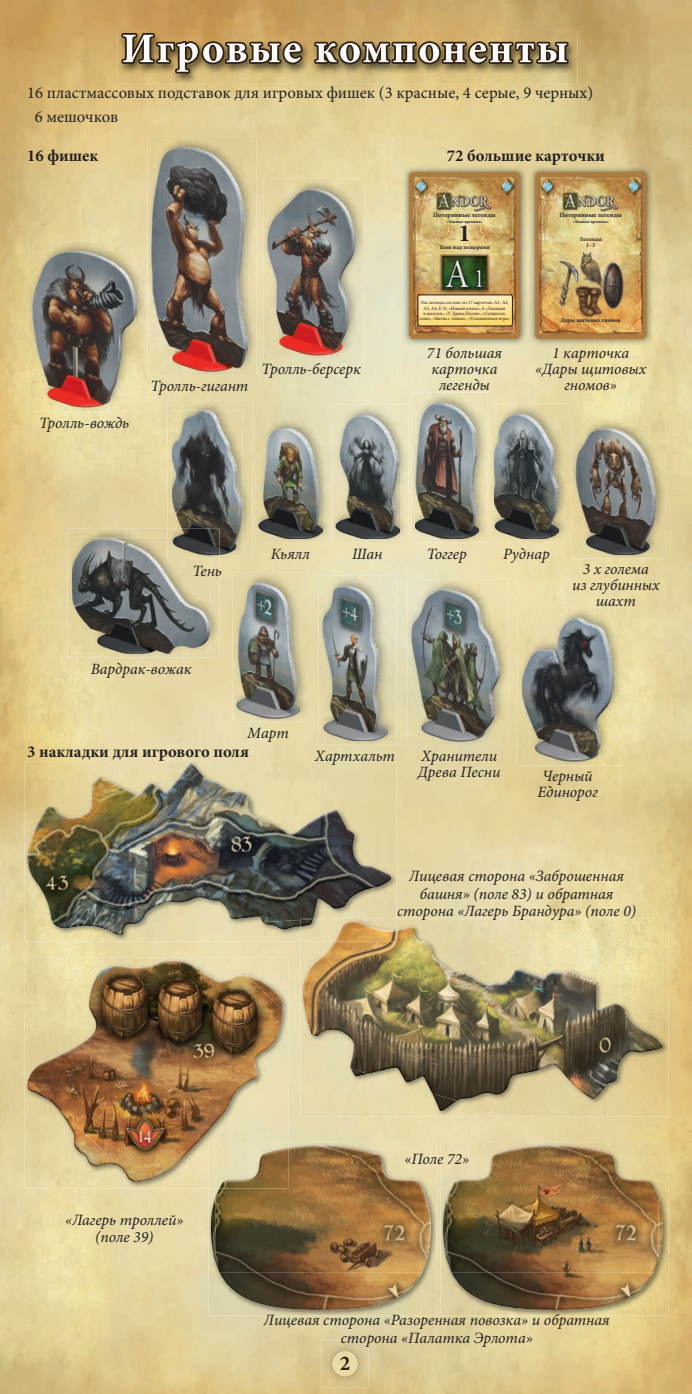
<style>
.page{position:relative;width:692px;height:1394px;background:#fff}
.page>*{position:absolute;margin:0;border:0;box-sizing:border-box;transform-origin:0 0}
.t1{font:700 42px "Minion Pro";letter-spacing:.05em;color:#fff}
.t2{font:700 24.5px "Minion Pro";color:#231f20}
.t3{font:700 21px "Minion Pro";color:#2f2011}
.t4{font:16.62px/23.3px "Minion Pro";color:#231f20}
.t5{font:700 16.62px "Minion Pro";color:#231f20}
.t6{font:italic 15.75px/15.8px "Minion Pro";color:#231f20;text-align:center}
.t7{font:700 6.65px "Minion Pro";color:#231f20}
.t8{font:700 5.95px/6.3px "Minion Pro";color:#231f20;text-align:center}
.t9{font:4.9px/5.4px "Minion Pro";letter-spacing:-.01em;color:#231f20;text-align:center}
.t10{font:700 4.38px "Minion Pro";color:#231f20}
</style>
<div class="page">
<img style="left:0;top:0;width:691px;height:1394px">
<img style="left:321px;top:1340px;width:47px;height:47px">
<img style="left:332px;top:1351px;width:25px;height:25px;border-radius:12px">
<img style="left:396px;top:918px;width:149px;height:51px">
<img style="left:406px;top:969px;width:76px;height:23px">
<img style="left:351px;top:1068px;width:105px;height:43px">
<img style="left:302px;top:928px;width:104px;height:154px">
<img style="left:482px;top:985px;width:180px;height:114px">
<img style="left:482px;top:969px;width:114px;height:16px">
<img style="left:25px;top:958px;width:263px;height:230px">
<img style="left:232px;top:969px;width:50px;height:6px">
<img style="left:27px;top:1080px;width:1px;height:63px">
<img style="left:28px;top:1015px;width:140px;height:167px">
<img style="left:180px;top:961px;width:52px;height:199px">
<img style="left:231px;top:975px;width:51px;height:125px">
<img style="left:89px;top:960px;width:92px;height:56px">
<img style="left:440px;top:1143px;width:228px;height:172px">
<img style="left:444px;top:1145px;width:167px;height:66px">
<img style="left:451px;top:1198px;width:211px;height:111px">
<img style="left:447px;top:1155px;width:211px;height:117px">
<img style="left:208px;top:1143px;width:228px;height:172px">
<img style="left:208px;top:1143px;width:80px;height:45px">
<img style="left:288px;top:1145px;width:91px;height:10px">
<img style="left:262px;top:1148px;width:26px;height:7px">
<img style="left:425px;top:1197px;width:5px;height:66px">
<svg style="left:211px;top:1213px;width:1px;height:18px"></svg>
<img style="left:215px;top:1155px;width:210px;height:117px">
<img style="left:219px;top:1155px;width:69px;height:33px">
<img style="left:25px;top:761px;width:275px;height:180px">
<img style="left:300px;top:918px;width:96px;height:23px">
<img style="left:335px;top:921px;width:61px;height:20px">
<img style="left:27px;top:763px;width:167px;height:105px">
<img style="left:263px;top:922px;width:37px;height:8px">
<img style="left:110px;top:931px;width:14px;height:4px">
<img style="left:28px;top:766px;width:159px;height:114px">
<img style="left:209px;top:836px;width:182px;height:86px">
<svg style="left:300px;top:918px;width:13px;height:8px"></svg>
<img style="left:263px;top:179px;width:49px;height:180px">
<img style="left:267px;top:189px;width:45px;height:166px">
<img style="left:147px;top:137px;width:109px;height:238px">
<img style="left:152px;top:147px;width:95px;height:224px">
<img style="left:67px;top:528px;width:152px;height:129px">
<img style="left:72px;top:538px;width:138px;height:116px">
<img style="left:167px;top:400px;width:85px;height:159px">
<img style="left:167px;top:528px;width:52px;height:31px">
<img style="left:167px;top:538px;width:43px;height:21px">
<img style="left:172px;top:410px;width:70px;height:145px">
<img style="left:172px;top:528px;width:47px;height:27px">
<img style="left:172px;top:538px;width:38px;height:17px">
<img style="left:255px;top:418px;width:76px;height:125px">
<img style="left:259px;top:428px;width:63px;height:111px">
<img style="left:332px;top:472px;width:76px;height:71px">
<img style="left:335px;top:472px;width:64px;height:67px">
<img style="left:489px;top:472px;width:79px;height:71px">
<img style="left:494px;top:472px;width:64px;height:67px">
<img style="left:411px;top:472px;width:76px;height:70px">
<img style="left:415px;top:472px;width:63px;height:67px">
<img style="left:571px;top:418px;width:94px;height:140px">
<img style="left:575px;top:428px;width:80px;height:127px">
<img style="left:407px;top:579px;width:101px;height:166px">
<img style="left:411px;top:589px;width:88px;height:152px">
<img style="left:232px;top:572px;width:77px;height:149px">
<img style="left:236px;top:582px;width:63px;height:136px">
<img style="left:318px;top:575px;width:78px;height:170px">
<img style="left:322px;top:585px;width:65px;height:156px">
<img style="left:517px;top:608px;width:105px;height:157px">
<img style="left:522px;top:618px;width:91px;height:143px">
<img style="left:28px;top:241px;width:118px;height:170px">
<img style="left:33px;top:251px;width:103px;height:157px">
<img style="left:570px;top:166px;width:82px;height:179px">
<img style="left:570px;top:172px;width:76px;height:167px">
<img style="left:118px;top:31px;width:459px;height:53px">
<svg style="left:120px;top:31px;width:185px;height:44px;background:#81693f"></svg>
<img style="left:312px;top:0;width:258px;height:472px">
<h1 class="t1" style="left:122px;top:19px;width:448px">Игровые компоненты</h1>
<p class="t4" style="left:35px;top:81px;width:559px;text-indent:-8px">16 пластмассовых подставок для игровых фишек (3 красные, 4 серые, 9 черных)<br>6 мешочков</p>
<p class="t5" style="left:27px;top:143px;width:73px">16 фишек</p>
<p class="t5" style="left:446px;top:143px;width:160px">72 большие карточки</p>
<p class="t6" style="left:39px;top:415px;width:92px">Тролль-вождь</p>
<p class="t6" style="left:151px;top:378px;width:99px">Тролль-гигант</p>
<p class="t6" style="left:261px;top:361px;width:101px">Тролль-берсерк</p>
<p class="t7" style="left:433px;top:210px;width:64px">Потерянные легенды</p>
<p class="t10" style="left:446px;top:218px;width:38px">«Темные времена»</p>
<h2 class="t2" style="left:458px;top:216px;width:14px">1</h2>
<p class="t8" style="left:439px;top:244px;width:52px">Тени над пещерами</p>
<p class="t9" style="left:419px;top:300px;width:92px">Эта легенда состоит из 17 карточек: А1, А2, А3, А4, F, N, «Новый князь», 6 «Локации<br>в шахтах», «У Древа Песни», «Сущность тени», «Битва с тенью», «Усложненная игра»</p>
<p class="t6" style="left:427px;top:345px;width:77px">71 большая карточка легенды</p>
<p class="t7" style="left:559px;top:210px;width:64px">Потерянные легенды</p>
<p class="t10" style="left:572px;top:218px;width:38px">«Темные времена»</p>
<p class="t8" style="left:579px;top:236px;width:24px">Легенды<br>1–3</p>
<p class="t8" style="left:560px;top:317px;width:61px">Дары щитовых гномов</p>
<p class="t6" style="left:535px;top:345px;width:112px">1 карточка «Дары щитовых гномов»</p>
<p class="t6" style="left:192px;top:562px;width:31px">Тень</p>
<p class="t6" style="left:91px;top:661px;width:102px">Вардрак-вожак</p>
<p class="t6" style="left:271px;top:546px;width:40px">Кьялл</p>
<p class="t6" style="left:352px;top:546px;width:32px">Шан</p>
<p class="t6" style="left:426px;top:546px;width:42px">Тоггер</p>
<p class="t6" style="left:503px;top:546px;width:48px">Руднар</p>
<p class="t6" style="left:572px;top:561px;width:89px">3 х голема<br>из глубинных шахт</p>
<p class="t6" style="left:247px;top:725px;width:43px">Март</p>
<p class="t5" style="left:27px;top:740px;width:223px">3 накладки для игрового поля</p>
<p class="t6" style="left:315px;top:748px;width:81px">Хартхальт</p>
<p class="t6" style="left:418px;top:748px;width:84px;text-align:left">Хранители<br>Древа Песни</p>
<p class="t6" style="left:537px;top:768px;width:62px">Черный<br>Единорог</p>
<p class="t6" style="left:397px;top:867px;width:240px;line-height:17.5px">Лицевая сторона «Заброшенная башня» (поле 83) и обратная сторона «Лагерь Брандура» (поле 0)</p>
<p class="t6" style="left:65px;top:1211px;width:120px;line-height:17.5px">«Лагерь троллей» (поле 39)</p>
<p class="t6" style="left:404px;top:1151px;width:66px">«Поле 72»</p>
<p class="t6" style="left:264px;top:1311px;width:347px;line-height:17.5px">Лицевая сторона «Разоренная повозка» и обратная сторона «Палатка Эрлота»</p>
<h3 class="t3" style="left:339px;top:1349px;width:12px">2</h3>
</div>
